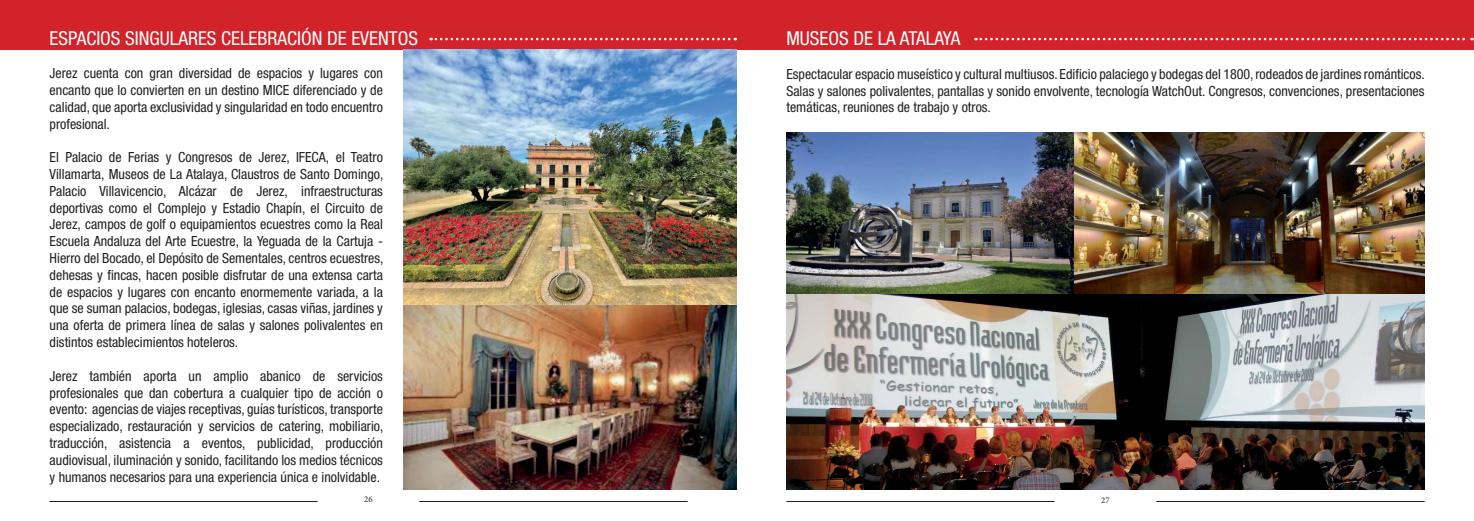
<style>
.page{position:relative;width:1474px;height:521px;background:#fff}
.page>*{position:absolute;margin:0;border:0;box-sizing:border-box;transform-origin:0 0}
.t1{font:condensed 19.25px "Helvetica Neue LT Std";color:#fff}
.t2{font:condensed 14px/16.8px "Helvetica Neue LT Std";color:#231f20;text-align:justify}
.t3{font:8.75px "Minion Pro";color:#231f20}
</style>
<div class="page">
<hr style="left:49px;top:501px;width:268px;height:1px;background:#231f20">
<hr style="left:786px;top:501px;width:268px;height:1px;background:#231f20">
<hr style="left:419px;top:501px;width:268px;height:1px;background:#231f20">
<hr style="left:1156px;top:501px;width:268px;height:1px;background:#231f20">
<div style="left:0;top:0;width:1473px;height:50px;background:#d2232a"></div>
<svg style="left:430px;top:38px;width:305px;height:2px"></svg>
<svg style="left:975px;top:38px;width:497px;height:2px"></svg>
<img style="left:403px;top:50px;width:334px;height:439px">
<img style="left:786px;top:293px;width:638px;height:196px">
<img style="left:786px;top:133px;width:288px;height:160px">
<img style="left:1074px;top:133px;width:350px;height:160px">
<h1 class="t1" style="left:50px;top:32px;width:370px">ESPACIOS SINGULARES CELEBRACIÓN DE EVENTOS</h1>
<p class="t2" style="left:50px;top:67px;width:335px">Jerez cuenta con gran diversidad de espacios y lugares con encanto que lo convierten en un destino MICE diferenciado y de calidad, que aporta exclusividad y singularidad en todo encuentro profesional.</p>
<p class="t2" style="left:50px;top:151px;width:335px">El Palacio de Ferias y Congresos de Jerez, IFECA, el Teatro Villamarta, Museos de La Atalaya, Claustros de Santo Domingo, Palacio Villavicencio, Alcázar de Jerez, infraestructuras deportivas como el Complejo y Estadio Chapín, el Circuito de Jerez, campos de golf o equipamientos ecuestres como la Real Escuela Andaluza del Arte Ecuestre, la Yeguada de la Cartuja - Hierro del Bocado, el Depósito de Sementales, centros ecuestres, dehesas y fincas, hacen posible disfrutar de una extensa carta de espacios y lugares con encanto enormemente variada, a la que se suman palacios, bodegas, iglesias, casas viñas, jardines y una oferta de primera línea de salas y salones polivalentes en distintos establecimientos hoteleros.</p>
<p class="t2" style="left:50px;top:369px;width:335px">Jerez también aporta un amplio abanico de servicios profesionales que dan cobertura a cualquier tipo de acción o evento: agencias de viajes receptivas, guías turísticos, transporte especializado, restauración y servicios de catering, mobiliario, traducción, asistencia a eventos, publicidad, producción audiovisual, iluminación y sonido, facilitando los medios técnicos y humanos necesarios para una experiencia única e inolvidable.</p>
<h1 class="t1" style="left:786px;top:32px;width:175px">MUSEOS DE LA ATALAYA</h1>
<p class="t2" style="left:786px;top:67px;width:640px">Espectacular espacio museístico y cultural multiusos. Edificio palaciego y bodegas del 1800, rodeados de jardines románticos.<br>Salas y salones polivalentes, pantallas y sonido envolvente, tecnología WatchOut. Congresos, convenciones, presentaciones temáticas, reuniones de trabajo y otros.</p>
<p class="t3" style="left:364px;top:496px;width:10px">26</p>
<p class="t3" style="left:1101px;top:497px;width:10px">27</p>
</div>
